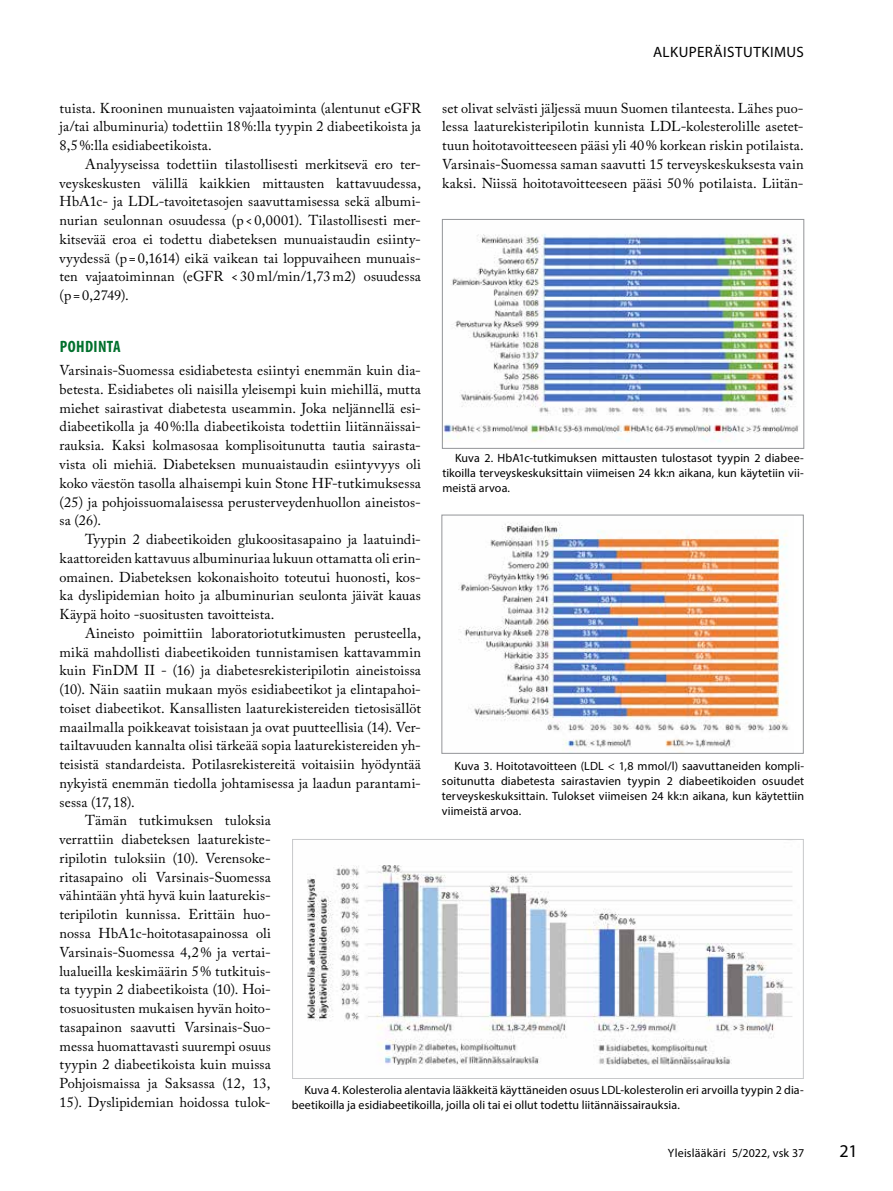
<style>
.page{position:relative;width:893px;height:1191px;background:#fff}
.page>*{position:absolute;margin:0;border:0;box-sizing:border-box;transform-origin:0 0}
.t1{font:18px "Myriad Pro";color:#000}
.t2{font:700 condensed 16.5px "Myriad Pro";letter-spacing:.025em;color:#00702c}
.t3{font:15px "Myriad Pro";letter-spacing:.03em;color:#000}
.t4{font:14.25px/18.8px "Adobe Caslon Pro";letter-spacing:.01em;color:#000;text-align:justify}
.t5{font:12px/15px "Myriad Pro";letter-spacing:.01em;color:#000}
</style>
<div class="page">
<img style="left:444px;top:234px;width:355px;height:208px">
<div style="left:442px;top:219px;width:362px;height:230px;border:1px solid #939598"></div>
<img style="left:458px;top:522px;width:331px;height:228px">
<div style="left:441px;top:514px;width:363px;height:239px;border:1px solid #939598"></div>
<img style="left:307px;top:865px;width:486px;height:200px">
<div style="left:292px;top:839px;width:512px;height:239px;border:1px solid #c7c8ca"></div>
<p class="t3" style="left:653px;top:42px;width:152px">ALKUPERÄISTUTKIMUS</p>
<p class="t4" style="left:60px;top:98px;width:363px">tuista. Krooninen munuaisten vajaatoiminta (alentunut eGFR ja/tai albuminuria) todettiin 18%:lla tyypin 2 diabeetikoista ja 8,5%:lla esidiabeetikoista.</p>
<p class="t4" style="left:60px;top:154px;width:363px;text-indent:26px">Analyyseissa todettiin tilastollisesti merkitsevä ero ter&shy;veyskeskusten välillä kaikkien mittausten kattavuudessa, HbA1c- ja LDL-tavoitetasojen saavuttamisessa sekä albumi&shy;nurian seulonnan osuudessa (p&lt;0,0001). Tilastollisesti mer&shy;kitsevää eroa ei todettu diabeteksen munuaistaudin esiinty&shy;vyydessä (p=0,1614) eikä vaikean tai loppuvaiheen munuais&shy;ten vajaatoiminnan (eGFR &lt; 30ml/min/1,73m2) osuudessa (p=0,2749).</p>
<p class="t2" style="left:60px;top:336px;width:63px">POHDINTA</p>
<p class="t4" style="left:60px;top:361px;width:363px">Varsinais-Suomessa esidiabetesta esiintyi enemmän kuin dia&shy;betesta. Esidiabetes oli naisilla yleisempi kuin miehillä, mutta miehet sairastivat diabetesta useammin. Joka neljännellä esi&shy;diabeetikolla ja 40%:lla diabeetikoista todettiin liitännäissai&shy;rauksia. Kaksi kolmasosaa komplisoitunutta tautia sairasta&shy;vista oli miehiä. Diabeteksen munuaistaudin esiintyvyys oli koko väestön tasolla alhaisempi kuin Stone HF-tutkimuksessa (25) ja pohjoissuomalaisessa perusterveydenhuollon aineistos&shy;sa (26).</p>
<p class="t4" style="left:60px;top:530px;width:363px;text-indent:26px">Tyypin 2 diabeetikoiden glukoositasapaino ja laatuindi&shy;kaattoreiden kattavuus albuminuriaa lukuun ottamatta oli erin&shy;omainen. Diabeteksen kokonaishoito toteutui huonosti, kos&shy;ka dyslipidemian hoito ja albuminurian seulonta jäivät kauas Käypä hoito -suositusten tavoitteista.</p>
<p class="t4" style="left:85px;top:623px;width:337px">Aineisto poimittiin laboratoriotutkimusten perusteella,</p>
<p class="t4" style="left:60px;top:642px;width:363px">mikä mahdollisti diabeetikoiden tunnistamisen kattavammin</p>
<p class="t4" style="left:60px;top:661px;width:363px">kuin FinDM II - (16) ja diabetesrekisteripilotin aineistoissa</p>
<p class="t4" style="left:60px;top:680px;width:363px">(10). Näin saatiin mukaan myös esidiabeetikot ja elintapahoi-</p>
<p class="t4" style="left:60px;top:698px;width:363px">toiset diabeetikot. Kansallisten laaturekistereiden tietosisällöt</p>
<p class="t4" style="left:60px;top:717px;width:363px">maailmalla poikkeavat toisistaan ja ovat puutteellisia (14). Ver-</p>
<p class="t4" style="left:60px;top:736px;width:363px">tailtavuuden kannalta olisi tärkeää sopia laaturekistereiden yh-</p>
<p class="t4" style="left:60px;top:755px;width:363px">teisistä standardeista. Potilasrekistereitä voitaisiin hyödyntää</p>
<p class="t4" style="left:60px;top:773px;width:363px">nykyistä enemmän tiedolla johtamisessa ja laadun parantami-</p>
<p class="t4" style="left:60px;top:792px;width:77px">sessa (17, 18).</p>
<p class="t4" style="left:85px;top:811px;width:187px">Tämän tutkimuksen tuloksia</p>
<p class="t4" style="left:60px;top:830px;width:213px">verrattiin diabeteksen laaturekiste-</p>
<p class="t4" style="left:60px;top:848px;width:213px">ripilotin tuloksiin (10). Verensoke-</p>
<p class="t4" style="left:60px;top:867px;width:213px">ritasapaino oli Varsinais-Suomessa</p>
<p class="t4" style="left:60px;top:886px;width:213px">vähintään yhtä hyvä kuin laaturekis-</p>
<p class="t4" style="left:60px;top:905px;width:213px">teripilotin kunnissa. Erittäin huo-</p>
<p class="t4" style="left:60px;top:923px;width:213px">nossa HbA1c-hoitotasapainossa oli</p>
<p class="t4" style="left:60px;top:942px;width:213px">Varsinais-Suomessa 4,2% ja vertai-</p>
<p class="t4" style="left:60px;top:961px;width:213px">lualueilla keskimäärin 5% tutkituis-</p>
<p class="t4" style="left:60px;top:980px;width:213px">ta tyypin 2 diabeetikoista (10). Hoi-</p>
<p class="t4" style="left:60px;top:998px;width:213px">tosuositusten mukaisen hyvän hoito-</p>
<p class="t4" style="left:60px;top:1017px;width:213px">tasapainon saavutti Varsinais-Suo-</p>
<p class="t4" style="left:60px;top:1036px;width:213px">messa huomattavasti suurempi osuus</p>
<p class="t4" style="left:60px;top:1055px;width:213px">tyypin 2 diabeetikoista kuin muissa</p>
<p class="t4" style="left:60px;top:1073px;width:212px">Pohjoismaissa ja Saksassa (12, 13,</p>
<p class="t4" style="left:60px;top:1092px;width:212px">15). Dyslipidemian hoidossa tulok-</p>
<p class="t4" style="left:442px;top:98px;width:363px">set olivat selvästi jäljessä muun Suomen tilanteesta. Lähes puo&shy;lessa laaturekisteripilotin kunnista LDL-kolesterolille asetet&shy;tuun hoitotavoitteeseen pääsi yli 40% korkean riskin potilaista.<br>Varsinais-Suomessa saman saavutti 15 terveyskeskuksesta vain kaksi. Niissä hoitotavoitteeseen pääsi 50% potilaista. Liitän-</p>
<p class="t5" style="left:442px;top:450px;width:363px;text-align:justify;text-indent:13px">Kuva 2. HbA1c-tutkimuksen mittausten tulostasot tyypin 2 diabee&shy;tikoilla terveyskeskuksittain viimeisen 24 kk:n aikana, kun käytetiin vii&shy;meistä arvoa.</p>
<p class="t5" style="left:442px;top:758px;width:364px;text-indent:13px">Kuva 3. Hoitotavoitteen (LDL &lt; 1,8 mmol/l) saavuttaneiden kompli-- soitunutta diabetesta sairastavien tyypin 2 diabeetikoiden osuudet terveyskeskuksittain. Tulokset viimeisen 24 kk:n aikana, kun käytettiin viimeistä arvoa.</p>
<p class="t5" style="left:292px;top:1082px;width:513px;text-indent:13px">Kuva 4. Kolesterolia alentavia lääkkeitä käyttäneiden osuus LDL-kolesterolin eri arvoilla tyypin 2 dia&shy;beetikoilla ja esidiabeetikoilla, joilla oli tai ei ollut todettu liitännäissairauksia.</p>
<p class="t5" style="left:668px;top:1145px;width:138px">Yleislääkäri 5/2022, vsk 37</p>
<p class="t1" style="left:839px;top:1139px;width:20px">21</p>
</div>
